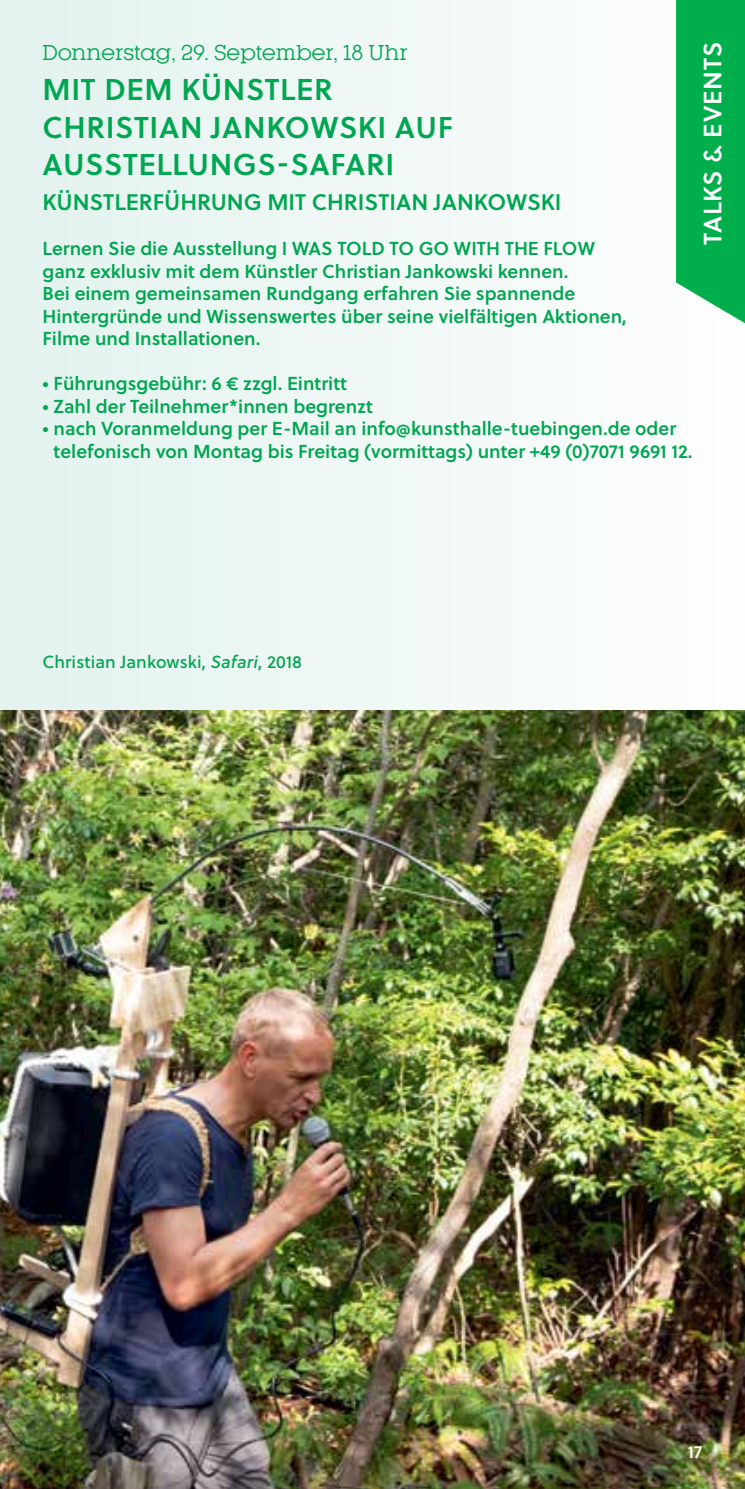
<style>
.page{position:relative;width:745px;height:1489px;background:#fff}
.page>*{position:absolute;margin:0;border:0;box-sizing:border-box;transform-origin:0 0}
.t1{font:30px/37.5px "Soleil Sb";letter-spacing:.02em;color:#00a651}
.t2{font:25px "Soleil Sb";letter-spacing:.03em;color:#fff}
.t3{font:22.5px "Soleil Sb";color:#00a651}
.t4{font:20px "Kettering 105";color:#00a651}
.t5{font:18.75px/22.5px "Soleil Sb";color:#00a651}
.t6{font:17.5px "Soleil Bk";letter-spacing:.005em;color:#00a651}
.t7{font:17.5px "Soleil Sb";color:#fff}
.s1{font-style:italic}
</style>
<div class="page">
<div style="left:0;top:0;width:744px;height:1488px;background:#eff8f6"></div>
<svg style="left:675px;top:0;width:69px;height:323px;background:#13b559"></svg>
<img style="left:0;top:710px;width:744px;height:778px">
<p class="t4" style="left:43px;top:40px;width:366px">Donnerstag, 29. September, 18 Uhr</p>
<h1 class="t1" style="left:43px;top:69px;width:411px">MIT DEM KÜNSTLER<br>CHRISTIAN JANKOWSKI AUF<br>AUSSTELLUNGS-SAFARI</h1>
<p class="t3" style="left:43px;top:185px;width:520px">KÜNSTLERFÜHRUNG MIT CHRISTIAN JANKOWSKI</p>
<p class="t5" style="left:43px;top:236px;width:585px">Lernen Sie die Ausstellung I WAS TOLD TO GO WITH THE FLOW ganz exklusiv mit dem Künstler Christian Jankowski kennen.<br>Bei einem gemeinsamen Rundgang erfahren Sie spannende Hintergründe und Wissenswertes über seine vielfältigen Aktionen, Filme und Installationen.</p>
<p class="t5" style="left:43px;top:371px;width:305px">• Führungsgebühr: 6 € zzgl. Eintritt</p>
<p class="t5" style="left:43px;top:394px;width:331px">• Zahl der Teilnehmer*innen begrenzt</p>
<p class="t5" style="left:54px;top:416px;width:640px;text-indent:-11px">• nach Voranmeldung per E-Mail an info@kunsthalle-tuebingen.de oder telefonisch von Montag bis Freitag (vormittags) unter +49 (0)7071 9691 12.</p>
<h2 class="t2" style="left:693px;top:245px;width:204px;rotate:-90deg">TALKS &amp; EVENTS</h2>
<p class="t6" style="left:43px;top:648px;width:261px">Christian Jankowski, <span class="s1">Safari</span>, 2018</p>
<p class="t7" style="left:687px;top:1438px;width:16px">17</p>
</div>
